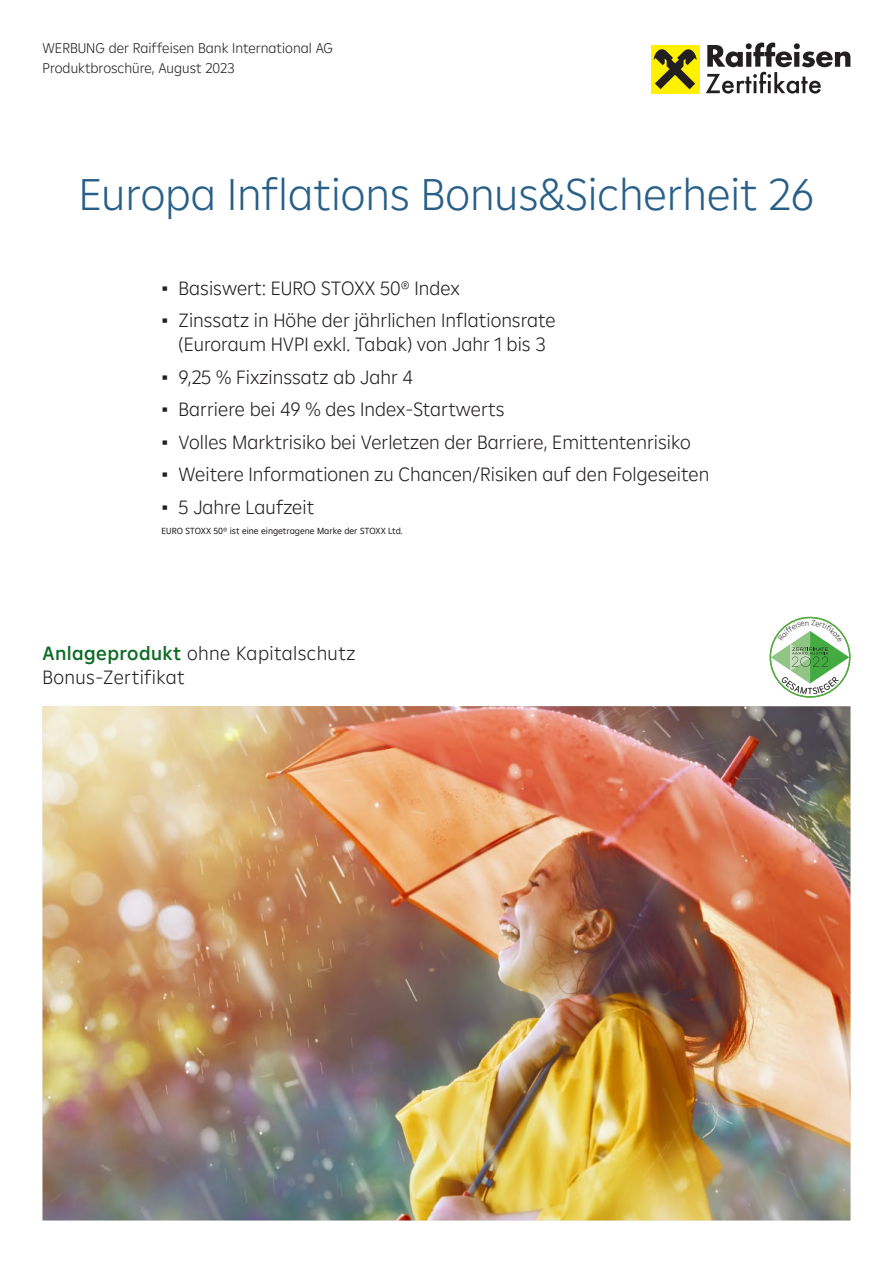
<style>
.page{position:relative;width:893px;height:1263px;background:#fff}
.page>*{position:absolute;margin:0;border:0;box-sizing:border-box;transform-origin:0 0}
.t1{font:300 45px "Amalia";color:#285f88}
.t2{font:300 19.5px/24px "Amalia";color:#231f20;text-align:center}
.t3{font:300 19.5px/24px "Amalia";letter-spacing:.02em;color:#231f20}
.t4{font:300 14.25px/19.4px "Amalia";color:#231f20}
.t5{font:9px "Amalia";color:#231f20}
.s1{font-family:"Trebuchet MS";font-weight:400}
.s2{font-weight:500;color:#0e6a25}
</style>
<div class="page">
<img style="left:43px;top:706px;width:807px;height:514px">
<div style="left:651px;top:45px;width:48px;height:48px;background:#fff101"></div>
<svg style="left:654px;top:49px;width:43px;height:40px"></svg>
<svg style="left:706px;top:43px;width:144px;height:51px"></svg>
<svg style="left:771px;top:620px;width:78px;height:74px"></svg>
<p class="t4" style="left:43px;top:38px;width:292px">WERBUNG der Raiffeisen Bank International AG<br>Produktbroschüre, August 2023</p>
<h1 class="t1" style="left:79px;top:165px;width:737px">Europa Inflations Bonus&amp;Sicherheit 26</h1>
<p class="t2" style="left:162px;top:275px;width:300px"><span class="s1">▪</span> Basiswert: EURO STOXX 50® Index</p>
<p class="t2" style="left:162px;top:308px;width:396px"><span class="s1">▪</span> Zinssatz in Höhe der jährlichen Inflationsrate (Euroraum HVPI exkl. Tabak) von Jahr 1 bis 3</p>
<p class="t2" style="left:162px;top:364px;width:253px"><span class="s1">▪</span> 9,25 % Fixzinssatz ab Jahr 4</p>
<p class="t2" style="left:162px;top:397px;width:344px"><span class="s1">▪</span> Barriere bei 49 % des Index-Startwerts</p>
<p class="t2" style="left:162px;top:429px;width:531px"><span class="s1">▪</span> Volles Marktrisiko bei Verletzen der Barriere, Emittentenrisiko</p>
<p class="t2" style="left:162px;top:462px;width:549px"><span class="s1">▪</span> Weitere Informationen zu Chancen/Risiken auf den Folgeseiten</p>
<p class="t2" style="left:162px;top:494px;width:154px"><span class="s1">▪</span> 5 Jahre Laufzeit</p>
<p class="t5" style="left:162px;top:525px;width:243px">EURO STOXX 50® ist eine eingetragene Marke der STOXX Ltd.</p>
<p class="t3" style="left:43px;top:641px;width:314px"><span class="s2">Anlageprodukt</span> ohne Kapitalschutz<br>Bonus-Zertifikat</p>
</div>
